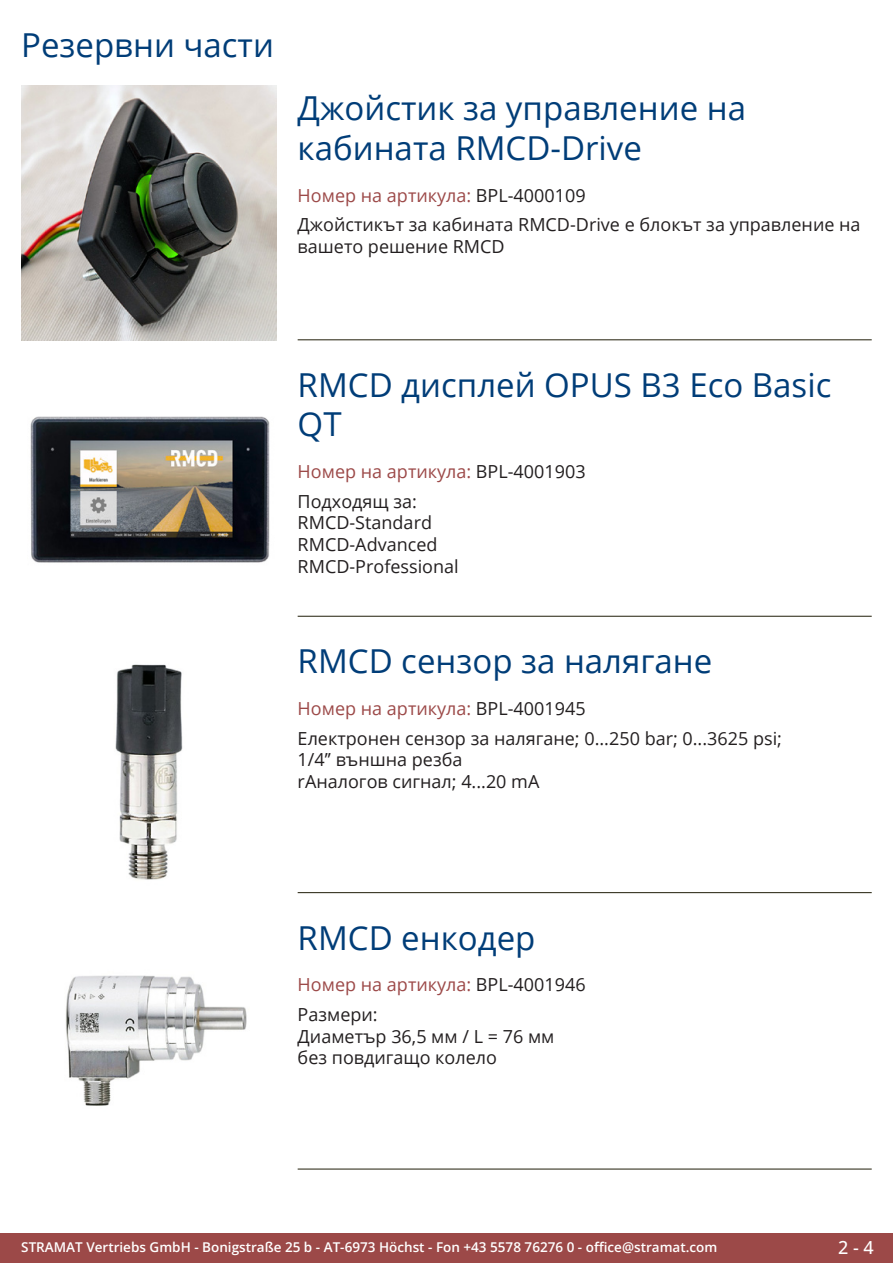
<style>
.page{position:relative;width:893px;height:1263px;background:#fff}
.page>*{position:absolute;margin:0;border:0;box-sizing:border-box;transform-origin:0 0}
.Produkttitel{font:33px/39.6px "Open Sans";color:#003d78}
.RastTitel{font:33px "Open Sans";color:#003d78}
.Beschreibung_Text{font:18px/21.6px "Open Sans";color:#231f20}
.TechDaten_Überschrif{font:18px "Open Sans";color:#9c4948}
.t1{font:500 18px "Open Sans";color:#fff}
.t2{font:600 13.5px "Open Sans";color:#fff}
.s1{color:#231f20}
</style>
<div class="page">
<div style="left:0;top:1233px;width:893px;height:30px;background:#9c4948"></div>
<hr style="left:298px;top:340px;width:574px;height:1px;background:#201d08">
<hr style="left:298px;top:616px;width:574px;height:1px;background:#201d08">
<hr style="left:298px;top:892px;width:574px;height:1px;background:#201d08">
<hr style="left:298px;top:1169px;width:574px;height:1px;background:#201d08">
<img style="left:21px;top:85px;width:255px;height:255px">
<img style="left:30px;top:416px;width:240px;height:147px">
<img style="left:115px;top:664px;width:68px;height:216px">
<img style="left:65px;top:975px;width:182px;height:131px">
<p class="RastTitel" style="left:21px;top:22px;width:254px">Резервни части</p>
<p class="Produkttitel" style="left:298px;top:88px;width:450px">Джойстик за управление на кабината RMCD-Drive</p>
<p class="TechDaten_Überschrif" style="left:298px;top:183px;width:290px">Номер на артикула: <span class="s1">BPL-4000109</span></p>
<p class="Beschreibung_Text" style="left:298px;top:214px;width:564px">Джойстикът за кабината RMCD-Drive е блокът за управление на вашето решение RMCD</p>
<p class="Produkttitel" style="left:298px;top:364px;width:535px">RMCD дисплей OPUS B3 Eco Basic<br>QT</p>
<p class="TechDaten_Überschrif" style="left:298px;top:459px;width:290px">Номер на артикула: <span class="s1">BPL-4001903</span></p>
<p class="Beschreibung_Text" style="left:298px;top:490px;width:163px">Подходящ за:<br>RMCD-Standard<br>RMCD-Advanced<br>RMCD-Professional</p>
<p class="Produkttitel" style="left:298px;top:640px;width:416px">RMCD сензор за налягане</p>
<p class="TechDaten_Überschrif" style="left:298px;top:696px;width:290px">Номер на артикула: <span class="s1">BPL-4001945</span></p>
<p class="Beschreibung_Text" style="left:298px;top:727px;width:486px">Електронен сензор за налягане; 0...250 bar; 0...3625 psi;<br>1/4’’ външна резба<br>rАналогов сигнал; 4...20 mA</p>
<p class="Produkttitel" style="left:298px;top:917px;width:239px">RMCD енкодер</p>
<p class="TechDaten_Überschrif" style="left:298px;top:972px;width:290px">Номер на артикула: <span class="s1">BPL-4001946</span></p>
<p class="Beschreibung_Text" style="left:298px;top:1003px;width:258px">Размери:<br>Диаметър 36,5 мм / L = 76 мм без повдигащо колело</p>
<p class="t2" style="left:21px;top:1238px;width:698px">STRAMAT Vertriebs GmbH - Bonigstraße 25 b - AT-6973 Höchst - Fon +43 5578 76276 0 - office@stramat.com</p>
<p class="t1" style="left:838px;top:1234px;width:37px">2 - 4</p>
</div>
